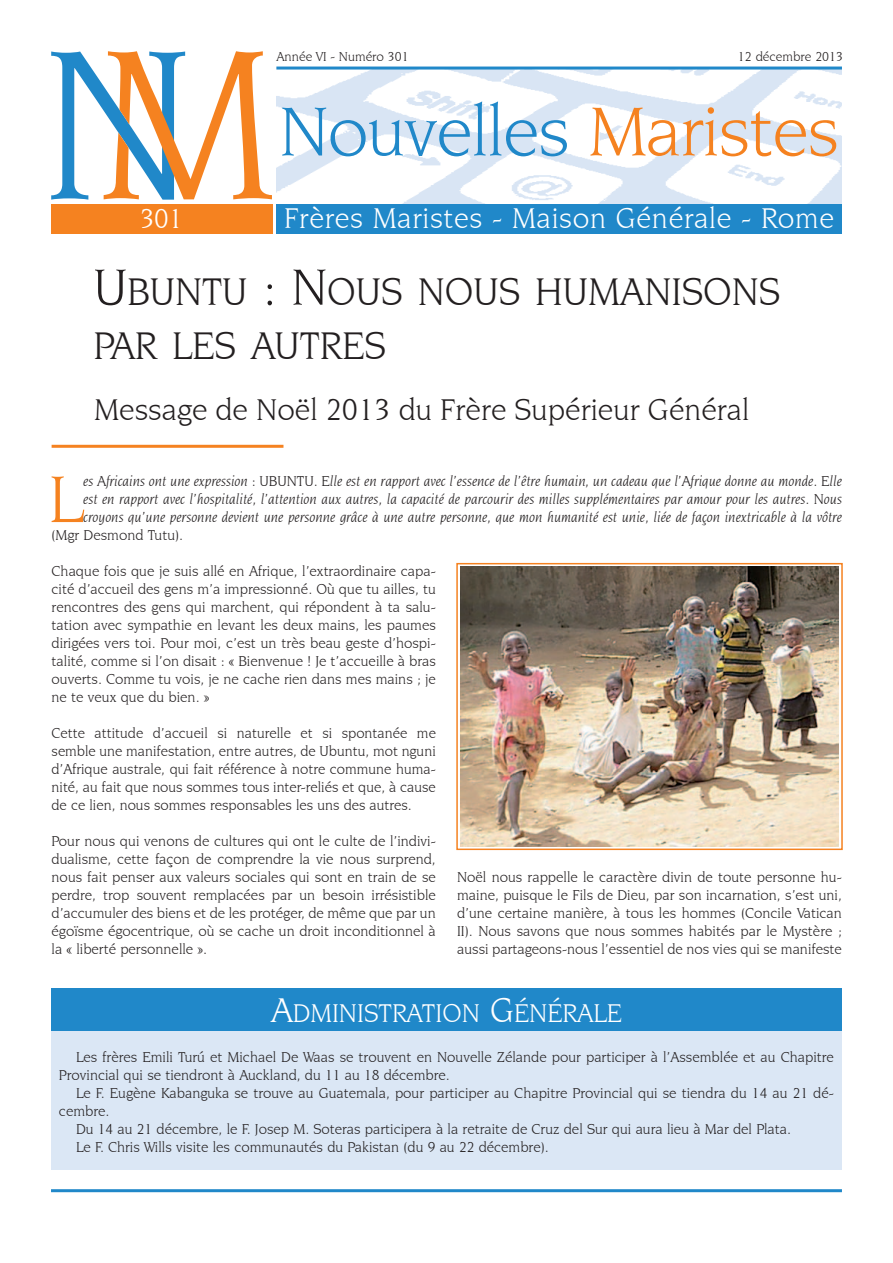
<style>
.page{position:relative;width:893px;height:1263px;background:#fff}
.page>*{position:absolute;margin:0;border:0;box-sizing:border-box;transform-origin:0 0}
.t1{font:73.5px "Novarese IT Cby BT";letter-spacing:-.015em;color:#2088c9}
.t2{font:70.2px "Novarese IT Cby BT";color:#f58220}
.t3{font:40.5px/54px "Novarese IT Cby BT";color:#231f20}
.t4{font:31.5px "Novarese IT Cby BT";color:#231f20}
.t5{font:30px "Novarese IT Cby BT";letter-spacing:.02em;color:#fff}
.t6{font:28.5px "Novarese IT Cby BT";color:#fff}
.t7{font:27px "Novarese IT Cby BT";color:#fff}
.t8{font:15px/18px "Novarese IT Cby BT";color:#231f20;text-align:justify}
.t9{font:italic 15px/18px "Novarese IT Cby BT";color:#231f20;text-align:justify}
.t10{font:13.5px "Novarese IT Cby BT";color:#231f20}
.s1{color:#f58220}
.s2{font-size:54px}
.s3{font-size:36px}
</style>
<div class="page">
<img style="left:276px;top:70px;width:566px;height:134px">
<hr style="left:276px;top:67px;width:566px;height:3px;background:#2088c9">
<div style="left:276px;top:204px;width:566px;height:30px;background:#2088c9"></div>
<svg style="left:51px;top:51px;width:221px;height:149px"></svg>
<hr style="left:51px;top:1189px;width:791px;height:3px;background:#2088c9">
<div style="left:51px;top:1030px;width:791px;height:139px;background:#dbe7f5"></div>
<div style="left:51px;top:204px;width:221px;height:30px;background:#f58220"></div>
<hr style="left:52px;top:445px;width:231px;height:3px;background:#f58220">
<div style="left:51px;top:988px;width:791px;height:42px;background:#2088c9"></div>
<img style="left:460px;top:566px;width:379px;height:280px">
<div style="left:456px;top:563px;width:387px;height:287px;border:2px solid #f58220"></div>
<p class="t10" style="left:276px;top:49px;width:134px">Année VI - Numéro 301</p>
<p class="t10" style="left:738px;top:49px;width:107px">12 décembre 2013</p>
<h3 class="t6" style="left:140px;top:202px;width:45px">301</h3>
<h1 class="t1" style="left:279px;top:88px;width:561px">Nouvelles <span class="s1">Maristes</span></h1>
<h3 class="t5" style="left:284px;top:201px;width:551px">Frères Maristes - Maison Générale - Rome</h3>
<h3 class="t3" style="left:94px;top:264px;width:688px"><span class="s2">U</span>BUNTU <span class="s2">: N</span>OUS NOUS HUMANISONS<br>PAR LES AUTRES</h3>
<h3 class="t4" style="left:94px;top:391px;width:657px">Message de Noël 2013 du Frère Supérieur Général</h3>
<h2 class="t2" style="left:49px;top:457px;width:36px">L</h2>
<p class="t9" style="left:83px;top:472px;width:760px">es Africains ont une expression : UBUNTU. Elle est en rapport avec l’essence de l’être humain, un cadeau que l’Afrique donne au monde. Elle est en rapport avec l’hospitalité, l’attention aux autres, la capacité de parcourir des milles supplémentaires par amour pour les autres. Nous croyons qu’une personne devient une personne grâce à une autre personne, que mon humanité est unie, liée de façon inextricable à la vôtre</p>
<p class="t8" style="left:52px;top:526px;width:133px">(Mgr Desmond Tutu).</p>
<p class="t8" style="left:52px;top:562px;width:386px">Chaque fois que je suis allé en Afrique, l’extraordinaire capa&shy;cité d’accueil des gens m’a impressionné. Où que tu ailles, tu rencontres des gens qui marchent, qui répondent à ta salu&shy;tation avec sympathie en levant les deux mains, les paumes dirigées vers toi. Pour moi, c’est un très beau geste d’hospi&shy;talité, comme si l’on disait : « Bienvenue ! Je t’accueille à bras ouverts. Comme tu vois, je ne cache rien dans mes mains ; je ne te veux que du bien. »</p>
<p class="t8" style="left:52px;top:724px;width:386px">Cette attitude d’accueil si naturelle et si spontanée me semble une manifestation, entre autres, de Ubuntu, mot nguni d’Afrique australe, qui fait référence à notre commune huma&shy;nité, au fait que nous sommes tous inter-reliés et que, à cause de ce lien, nous sommes responsables les uns des autres.</p>
<p class="t8" style="left:52px;top:832px;width:386px">Pour nous qui venons de cultures qui ont le culte de l’indivi&shy;dualisme, cette façon de comprendre la vie nous surprend, nous fait penser aux valeurs sociales qui sont en train de se perdre, trop souvent remplacées par un besoin irrésistible d’accumuler des biens et de les protéger, de même que par un égoïsme égocentrique, où se cache un droit inconditionnel à la « liberté personnelle ».</p>
<p class="t8" style="left:457px;top:868px;width:386px">Noël nous rappelle le caractère divin de toute personne hu&shy;maine, puisque le Fils de Dieu, par son incarnation, s’est uni, d’une certaine manière, à tous les hommes (Concile Vatican II). Nous savons que nous sommes habités par le Mystère ; aussi partageons-nous l’essentiel de nos vies qui se manifeste</p>
<h3 class="t7" style="left:271px;top:997px;width:352px"><span class="s3">A</span>DMINISTRATION <span class="s3">G</span>ÉNÉRALE</h3>
<p class="t8" style="left:59px;top:1048px;width:776px;text-indent:17px">Les frères Emili Turú et Michael De Waas se trouvent en Nouvelle Zélande pour participer à l’Assemblée et au Chapitre<br>Provincial qui se tiendront à Auckland, du 11 au 18 décembre.</p>
<p class="t8" style="left:76px;top:1084px;width:759px">Le F. Eugène Kabanguka se trouve au Guatemala, pour participer au Chapitre Provincial qui se tiendra du 14 au 21 dé-</p>
<p class="t8" style="left:59px;top:1102px;width:52px">cembre.</p>
<p class="t8" style="left:76px;top:1120px;width:716px">Du 14 au 21 décembre, le F. Josep M. Soteras participera à la retraite de Cruz del Sur qui aura lieu à Mar del Plata.</p>
<p class="t8" style="left:76px;top:1138px;width:474px">Le F. Chris Wills visite les communautés du Pakistan (du 9 au 22 décembre).</p>
</div>
